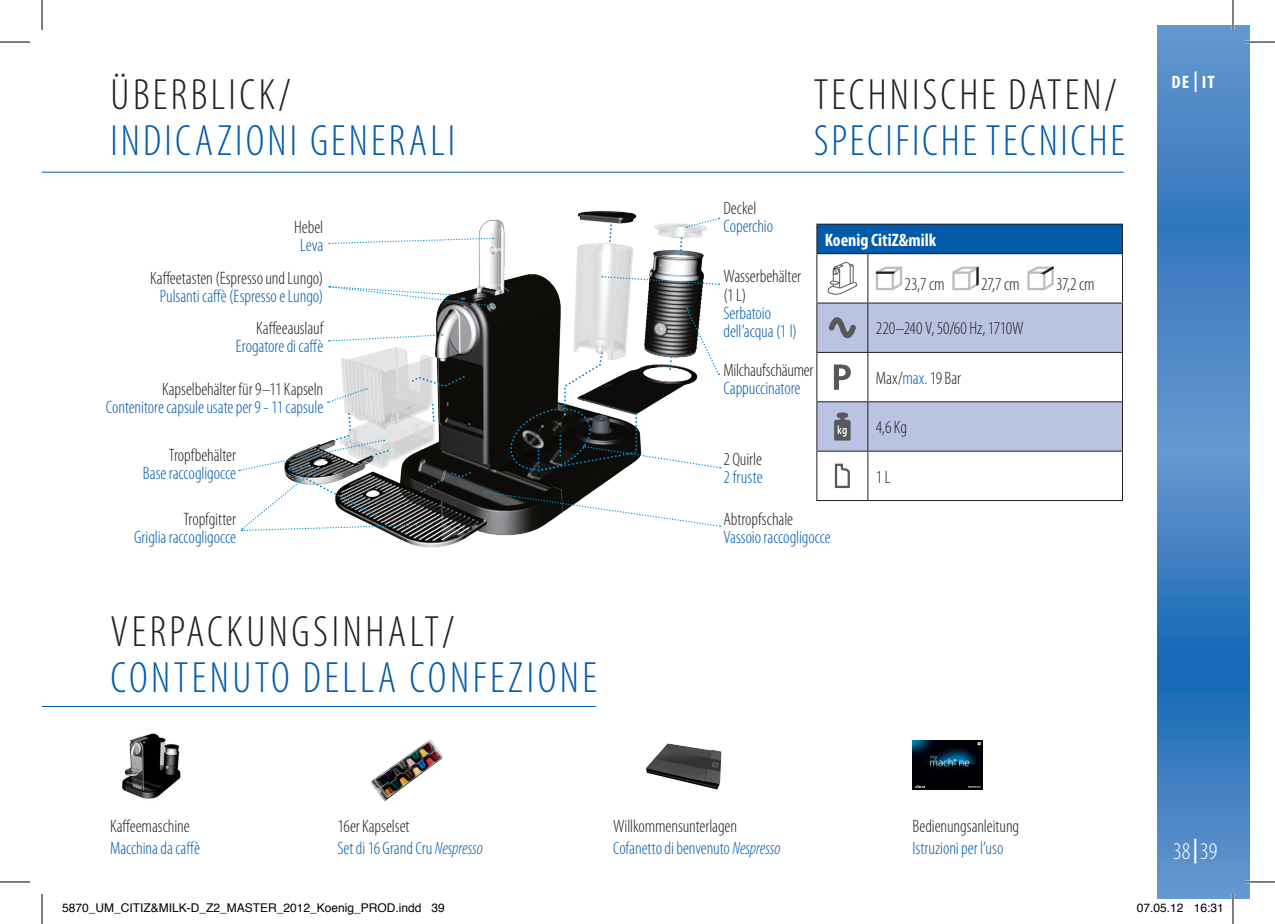
<style>
.page{position:relative;width:1275px;height:924px;background:#fff}
.page>*{position:absolute;margin:0;border:0;box-sizing:border-box;transform-origin:0 0}
.t1{font:300 condensed 44px "Myriad Pro";letter-spacing:.08em;color:#015aaa}
.t2{font:300 condensed 44px "Myriad Pro";letter-spacing:.08em;color:#231f20}
.t3{font:300 condensed 24px "Myriad Pro";color:#fff}
.t4{font:300 condensed 18px/18px "Myriad Pro";letter-spacing:-.005em;color:#231f20}
.t5{font:300 condensed 18px/18px "Myriad Pro";letter-spacing:-.005em;color:#015aaa}
.t6{font:700 condensed 18px "Myriad Pro";color:#fff}
.t7{font:700 condensed 18px "Myriad Pro";color:#fff;scale:1.04 1}
.t8{font:12px "Helvetica";color:#000}
.s1{color:#015aaa}
.s2{color:#231f20}
.s3{font-style:italic}
.s4{font-style:italic;color:#015aaa}
</style>
<div class="page">
<img style="left:327px;top:210px;width:381px;height:338px">
<svg style="left:607px;top:223px;width:6px;height:23px"></svg>
<svg style="left:678px;top:236px;width:5px;height:21px"></svg>
<svg style="left:484px;top:491px;width:236px;height:36px"></svg>
<svg style="left:329px;top:285px;width:165px;height:22px"></svg>
<svg style="left:328px;top:333px;width:115px;height:9px"></svg>
<svg style="left:238px;top:373px;width:237px;height:158px"></svg>
<svg style="left:686px;top:217px;width:33px;height:11px"></svg>
<svg style="left:329px;top:237px;width:164px;height:7px"></svg>
<svg style="left:602px;top:275px;width:117px;height:10px"></svg>
<svg style="left:504px;top:308px;width:216px;height:168px"></svg>
<img style="left:122px;top:733px;width:59px;height:66px">
<img style="left:912px;top:740px;width:70px;height:49px">
<svg style="left:915px;top:785px;width:9px;height:2px"></svg>
<svg style="left:967px;top:785px;width:14px;height:2px"></svg>
<svg style="left:1157px;top:25px;width:93px;height:873px"></svg>
<hr style="left:42px;top:705px;width:554px;height:1px;background:#015aaa">
<hr style="left:42px;top:172px;width:1081px;height:1px;background:#015aaa">
<div style="left:817px;top:224px;width:305px;height:29px;background:#015aaa"></div>
<hr style="left:816px;top:223px;width:52px;height:1px;background:#231f20">
<svg style="left:816px;top:224px;width:1px;height:29px"></svg>
<hr style="left:868px;top:223px;width:255px;height:1px;background:#231f20">
<svg style="left:1122px;top:224px;width:1px;height:29px"></svg>
<hr style="left:816px;top:253px;width:52px;height:1px;background:#231f20">
<hr style="left:816px;top:254px;width:1px;height:48px;background:#231f20">
<hr style="left:868px;top:253px;width:255px;height:1px;background:#231f20">
<hr style="left:867px;top:254px;width:1px;height:48px;background:#231f20">
<hr style="left:1122px;top:254px;width:1px;height:48px;background:#231f20">
<hr style="left:816px;top:302px;width:52px;height:1px;background:#231f20">
<hr style="left:816px;top:303px;width:1px;height:49px;background:#231f20">
<hr style="left:868px;top:302px;width:255px;height:1px;background:#231f20">
<hr style="left:1122px;top:303px;width:1px;height:49px;background:#231f20">
<hr style="left:816px;top:352px;width:52px;height:1px;background:#231f20">
<hr style="left:816px;top:353px;width:1px;height:48px;background:#231f20">
<hr style="left:868px;top:352px;width:255px;height:1px;background:#231f20">
<hr style="left:1122px;top:353px;width:1px;height:48px;background:#231f20">
<hr style="left:816px;top:401px;width:52px;height:1px;background:#231f20">
<hr style="left:816px;top:402px;width:1px;height:48px;background:#231f20">
<hr style="left:868px;top:401px;width:255px;height:1px;background:#231f20">
<hr style="left:1122px;top:402px;width:1px;height:48px;background:#231f20">
<hr style="left:816px;top:450px;width:52px;height:1px;background:#231f20">
<hr style="left:816px;top:451px;width:1px;height:49px;background:#231f20">
<hr style="left:868px;top:450px;width:255px;height:1px;background:#231f20">
<hr style="left:867px;top:451px;width:1px;height:49px;background:#231f20">
<hr style="left:1122px;top:451px;width:1px;height:49px;background:#231f20">
<hr style="left:816px;top:500px;width:52px;height:1px;background:#231f20">
<hr style="left:868px;top:500px;width:255px;height:1px;background:#231f20">
<svg style="left:827px;top:262px;width:30px;height:33px"></svg>
<svg style="left:875px;top:266px;width:28px;height:25px"></svg>
<svg style="left:952px;top:266px;width:27px;height:25px"></svg>
<svg style="left:1027px;top:266px;width:27px;height:25px"></svg>
<svg style="left:817px;top:303px;width:305px;height:148px"></svg>
<svg style="left:834px;top:463px;width:16px;height:26px"></svg>
<hr style="left:1194px;top:838px;width:2px;height:25px;background:#fff">
<hr style="left:1194px;top:71px;width:2px;height:21px;background:#fff">
<img style="left:646px;top:743px;width:75px;height:46px">
<img style="left:370px;top:740px;width:73px;height:61px">
<hr style="left:1245px;top:41px;width:30px;height:2px;background:#fff">
<hr style="left:1245px;top:880px;width:30px;height:2px;background:#fff">
<hr style="left:1231px;top:0;width:3px;height:30px;background:#fff">
<hr style="left:1231px;top:893px;width:3px;height:30px;background:#fff">
<hr style="left:0;top:42px;width:30px;height:1px;background:#000">
<hr style="left:1245px;top:42px;width:30px;height:1px;background:#000">
<hr style="left:0;top:881px;width:30px;height:1px;background:#000">
<hr style="left:1245px;top:881px;width:30px;height:1px;background:#000">
<hr style="left:42px;top:0;width:1px;height:30px;background:#000">
<hr style="left:42px;top:893px;width:1px;height:30px;background:#000">
<hr style="left:1232px;top:0;width:1px;height:30px;background:#000">
<hr style="left:1232px;top:893px;width:1px;height:30px;background:#000">
<h1 class="t2" style="left:110px;top:68px;width:42px">Überbl</h1>
<h1 class="t2" style="left:228px;top:68px;width:64px">ick/</h1>
<h1 class="t1" style="left:110px;top:114px;width:346px">INDICAZIONI GENERALI</h1>
<h1 class="t2" style="left:813px;top:68px;width:37px">Technische</h1>
<h1 class="t2" style="left:1008px;top:68px;width:39px">Daten</h1>
<h1 class="t2" style="left:1104px;top:68px;width:14px">/</h1>
<h1 class="t1" style="left:813px;top:114px;width:35px">Specifiche</h1>
<h1 class="t1" style="left:986px;top:114px;width:19px">tecniche</h1>
<p class="t4" style="left:723px;top:198px;width:35px">Deckel</p>
<p class="t5" style="left:723px;top:216px;width:51px">Coperchio</p>
<p class="t4" style="left:723px;top:267px;width:79px">Wasserbehälter (1 L)</p>
<p class="t5" style="left:723px;top:303px;width:75px">Serbatoio dell’acqua (1 l)</p>
<p class="t4" style="left:723px;top:360px;width:92px">Milchaufschäumer</p>
<p class="t5" style="left:723px;top:378px;width:79px">Cappuccinatore</p>
<p class="t4" style="left:294px;top:218px;width:31px">Hebel</p>
<p class="t5" style="left:300px;top:236px;width:25px">Leva</p>
<p class="t6" style="left:825px;top:228px;width:113px">Koenig CitiZ&amp;milk</p>
<p class="t4" style="left:904px;top:275px;width:42px">23,7 cm</p>
<p class="t4" style="left:981px;top:275px;width:40px">27,7 cm</p>
<p class="t4" style="left:1056px;top:275px;width:40px">37,2 cm</p>
<p class="t4" style="left:876px;top:319px;width:149px">220–240 V, 50/60 Hz, 1710W</p>
<p class="t4" style="left:876px;top:368px;width:87px">Max/<span class="s1">max.</span> 19 Bar</p>
<p class="t4" style="left:876px;top:418px;width:33px">4,6 Kg</p>
<p class="t4" style="left:876px;top:467px;width:16px">1 L</p>
<p class="t4" style="left:150px;top:268px;width:174px">Kaffeetasten (Espresso und Lungo)</p>
<p class="t5" style="left:160px;top:286px;width:165px">Pulsanti caffè (Espresso e Lungo)</p>
<p class="t4" style="left:256px;top:319px;width:69px">Kaffeeauslauf</p>
<p class="t5" style="left:236px;top:337px;width:89px">Erogatore di caffè</p>
<p class="t4" style="left:162px;top:380px;width:163px">Kapselbehälter für 9–11 Kapseln</p>
<p class="t5" style="left:106px;top:398px;width:219px">Contenitore capsule usate per 9 - 11 capsule</p>
<p class="t4" style="left:169px;top:445px;width:69px">Tropfbehälter</p>
<p class="t5" style="left:143px;top:463px;width:95px">Base raccogligocce</p>
<p class="t4" style="left:723px;top:450px;width:40px">2 Quirle</p>
<p class="t5" style="left:723px;top:468px;width:41px">2 fruste</p>
<p class="t4" style="left:183px;top:509px;width:54px">Tropfgitter</p>
<p class="t5" style="left:134px;top:527px;width:103px">Griglia raccogligocce</p>
<h1 class="t2" style="left:110px;top:605px;width:345px">VERPACKUNGSINHALT/</h1>
<h1 class="t1" style="left:110px;top:651px;width:488px">CONTENUTO DELLA CONFEZIONE</h1>
<p class="t4" style="left:723px;top:509px;width:71px">Abtropfschale</p>
<p class="t5" style="left:723px;top:527px;width:109px">Vassoio raccogligocce</p>
<p class="t7" style="left:1171px;top:71px;width:36px">DE IT</p>
<p class="t4" style="left:110px;top:816px;width:81px">Kaffeemaschine</p>
<p class="t5" style="left:110px;top:838px;width:91px">Macchina da caffè</p>
<p class="t5" style="left:337px;top:814px;width:147px;line-height:22px"><span class="s2">16er Kapselset<br></span>Set di 16 Grand Cru <span class="s3">Nespresso</span></p>
<p class="t4" style="left:613px;top:814px;width:169px;line-height:22px">Willkommensunterlagen<br><span class="s1">Cofanetto di benvenuto</span> <span class="s4">Nespresso</span></p>
<p class="t4" style="left:912px;top:816px;width:108px">Bedienungsanleitung</p>
<p class="t5" style="left:912px;top:838px;width:92px">Istruzioni per l’uso</p>
<h2 class="t3" style="left:1173px;top:836px;width:45px">38 39</h2>
<p class="t8" style="left:62px;top:898px;width:384px">5870_UM_CITIZ&amp;MILK-D_Z2_MASTER_2012_Koenig_PROD.indd 39</p>
<p class="t8" style="left:1137px;top:898px;width:88px">07.05.12 16:31</p>
</div>
